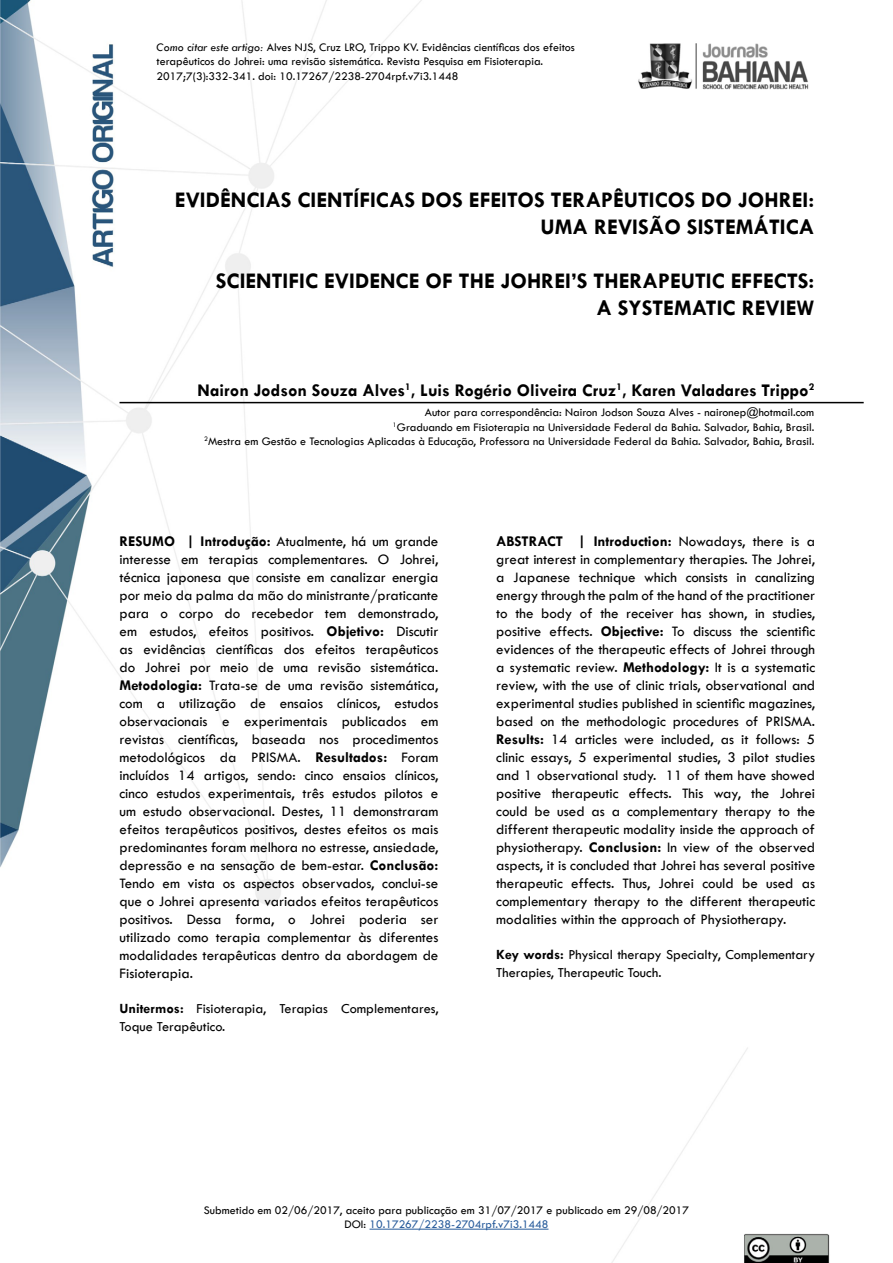
<style>
.page{position:relative;width:893px;height:1263px;background:#fff}
.page>*{position:absolute;margin:0;border:0;box-sizing:border-box;transform-origin:0 0}
.t1{font:700 22.5px/27px "Tw Cen";color:#000;text-align:right}
.t2{font:700 18px "Tw Cen";color:#000}
.t3{font:15px/18px "Tw Cen";color:#000;text-align:justify}
.t4{font:14.25px/18px "Tw Cen";color:#000}
.t5{font:12px/14.4px "Tw Cen";color:#000;text-align:right}
.s1{font-style:italic}
.s2{font-weight:700}
.s3{color:#275b9b}
</style>
<div class="page">
<img style="left:0;top:0;width:864px;height:1263px">
<hr style="left:120px;top:402px;width:744px;height:1px;background:#000">
<hr style="left:370px;top:1229px;width:178px;height:1px;background:#275b9b">
<p class="t5" style="left:156px;top:40px;width:420px;text-align:left"><span class="s1">Como citar este artigo:</span> Alves NJS, Cruz LRO, Trippo KV. Evidências científicas dos efeitos terapêuticos do Johrei: uma revisão sistemática. Revista Pesquisa em Fisioterapia.<br>2017;7(3):332-341. doi: 10.17267/2238-2704rpf.v7i3.1448</p>
<h1 class="t1" style="left:175px;top:186px;width:641px">EVIDÊNCIAS CIENTÍFICAS DOS EFEITOS TERAPÊUTICOS DO JOHREI:<br>UMA REVISÃO SISTEMÁTICA</h1>
<h1 class="t1" style="left:216px;top:267px;width:600px">SCIENTIFIC EVIDENCE OF THE JOHREI’S THERAPEUTIC EFFECTS:<br>A SYSTEMATIC REVIEW</h1>
<p class="t2" style="left:198px;top:379px;width:618px">Nairon Jodson Souza Alves<sup>1</sup>, Luis Rogério Oliveira Cruz<sup>1</sup>, Karen Valadares Trippo<sup>2</sup></p>
<p class="t5" style="left:204px;top:405px;width:612px">Autor para correspondência: Nairon Jodson Souza Alves - naironep@hotmail.com<br><sup>1</sup>Graduando em Fisioterapia na Universidade Federal da Bahia. Salvador, Bahia, Brasil.<br><sup>2</sup>Mestra em Gestão e Tecnologias Aplicadas à Educação, Professora na Universidade Federal da Bahia. Salvador, Bahia, Brasil.</p>
<p class="t3" style="left:120px;top:532px;width:320px"><span class="s2">RESUMO | Introdução:</span> Atualmente, há um grande interesse em terapias complementares. O Johrei, técnica japonesa que consiste em canalizar energia por meio da palma da mão do ministrante/praticante para o corpo do recebedor tem demonstrado, em estudos, efeitos positivos. <span class="s2">Objetivo:</span> Discutir as evidências científicas dos efeitos terapêuticos do Johrei por meio de uma revisão sistemática.<br><span class="s2">Metodologia:</span> Trata-se de uma revisão sistemática, com a utilização de ensaios clínicos, estudos observacionais e experimentais publicados em revistas científicas, baseada nos procedimentos metodológicos da PRISMA. <span class="s2">Resultados:</span> Foram incluídos 14 artigos, sendo: cinco ensaios clínicos, cinco estudos experimentais, três estudos pilotos e um estudo observacional. Destes, 11 demonstraram efeitos terapêuticos positivos, destes efeitos os mais predominantes foram melhora no estresse, ansiedade, depressão e na sensação de bem-estar. <span class="s2">Conclusão:<br></span>Tendo em vista os aspectos observados, conclui-se que o Johrei apresenta variados efeitos terapêuticos positivos. Dessa forma, o Johrei poderia ser utilizado como terapia complementar às diferentes modalidades terapêuticas dentro da abordagem de Fisioterapia.</p>
<p class="t4" style="left:120px;top:1000px;width:320px"><span class="s2">Unitermos:</span> Fisioterapia, Terapias Complementares,<br>Toque Terapêutico.</p>
<p class="t3" style="left:496px;top:532px;width:320px"><span class="s2">ABSTRACT | Introduction:</span> Nowadays, there is a great interest in complementary therapies. The Johrei, a Japanese technique which consists in canalizing energy through the palm of the hand of the practitioner to the body of the receiver has shown, in studies, positive effects. <span class="s2">Objective:</span> To discuss the scientific evidences of the therapeutic effects of Johrei through a systematic review. <span class="s2">Methodology:</span> It is a systematic review, with the use of clinic trials, observational and experimental studies published in scientific magazines, based on the methodologic procedures of PRISMA.<br><span class="s2">Results:</span> 14 articles were included, as it follows: 5 clinic essays, 5 experimental studies, 3 pilot studies and 1 observational study. 11 of them have showed positive therapeutic effects. This way, the Johrei could be used as a complementary therapy to the different therapeutic modality inside the approach of physiotherapy. <span class="s2">Conclusion:</span> In view of the observed aspects, it is concluded that Johrei has several positive therapeutic effects. Thus, Johrei could be used as complementary therapy to the different therapeutic modalities within the approach of Physiotherapy.</p>
<p class="t4" style="left:496px;top:946px;width:320px"><span class="s2">Key words:</span> Physical therapy Specialty, Complementary<br>Therapies, Therapeutic Touch.</p>
<p class="t5" style="left:204px;top:1203px;width:487px;text-align:center">Submetido em 02/06/2017, aceito para publicação em 31/07/2017 e publicado em 29/08/2017<br>DOI: <span class="s3">10.17267/2238-2704rpf.v7i3.1448</span></p>
</div>
